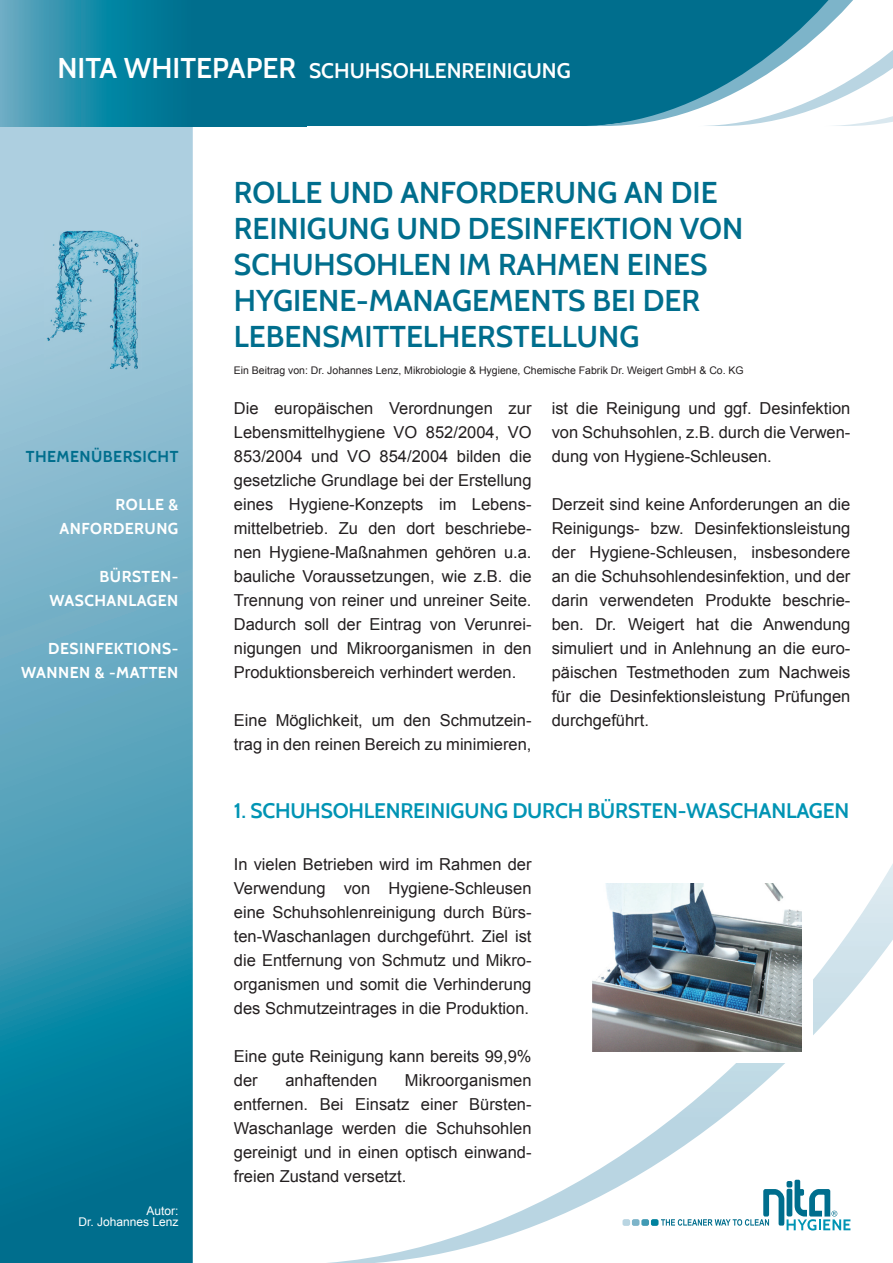
<style>
.page{position:relative;width:893px;height:1263px;background:#fff}
.page>*{position:absolute;margin:0;border:0;box-sizing:border-box;transform-origin:0 0}
.t1{font:600 30px/36px "Cabin";color:#006e8d}
.t2{font:600 21px "Cabin";letter-spacing:-.01em;color:#0094b4}
.t3{font:600 21px "Cabin";color:#fff}
.t4{font:16.5px/24px "Arial";color:#231f20;text-align:justify}
.t5{font:700 15.75px/24px "Cabin";letter-spacing:.03em;color:#fff;text-align:right}
.t6{font:700 15.75px "Cabin";letter-spacing:.03em;color:#006e8d}
.t7{font:12px/11.4px "Arial";color:#fff;text-align:right}
.t8{font:10.5px "Arial";color:#231f20}
.s1{font-size:28.5px}
</style>
<div class="page">
<svg style="left:0;top:126px;width:193px;height:1137px;background:#56a3bb"></svg>
<div style="left:306px;top:0;width:274px;height:126px;background:#006e8d"></div>
<svg style="left:328px;top:864px;width:565px;height:399px"></svg>
<div style="left:651px;top:1219px;width:7px;height:7px;background:#00829e;border-radius:2px"></div>
<div style="left:641px;top:1219px;width:8px;height:7px;background:#419ab4;border-radius:2px"></div>
<div style="left:632px;top:1219px;width:7px;height:7px;background:#7db4c9;border-radius:2px"></div>
<div style="left:622px;top:1219px;width:8px;height:7px;background:#b9d5e2;border-radius:2px"></div>
<svg style="left:661px;top:1180px;width:189px;height:50px"></svg>
<svg style="left:0;top:0;width:306px;height:126px;background:#15819e"></svg>
<img style="left:45px;top:230px;width:96px;height:139px">
<svg style="left:580px;top:0;width:313px;height:126px"></svg>
<div style="left:732px;top:968px;width:81px;height:95px;background:#fff"></div>
<img style="left:592px;top:884px;width:210px;height:167px">
<p class="t3" style="left:57px;top:58px;width:515px"><span class="s1">NITA WHITEPAPER</span> SCHUHSOHLENREINIGUNG</p>
<h1 class="t1" style="left:234px;top:174px;width:511px">ROLLE UND ANFORDERUNG AN DIE<br>REINIGUNG UND DESINFEKTION VON<br>SCHUHSOHLEN IM RAHMEN EINES<br>HYGIENE-MANAGEMENTS BEI DER<br>LEBENSMITTELHERSTELLUNG</h1>
<p class="t6" style="left:26px;top:447px;width:154px">THEMENÜBERSICHT</p>
<p class="t5" style="left:60px;top:492px;width:120px">ROLLE &amp;<br>ANFORDERUNG</p>
<p class="t5" style="left:49px;top:564px;width:131px">BÜRSTEN-<br>WASCHANLAGEN</p>
<p class="t5" style="left:21px;top:636px;width:159px">DESINFEKTIONS-<br>WANNEN &amp; -MATTEN</p>
<p class="t7" style="left:78px;top:1205px;width:102px">Autor:<br>Dr. Johannes Lenz</p>
<p class="t8" style="left:234px;top:363px;width:511px">Ein Beitrag von: Dr. Johannes Lenz, Mikrobiologie &amp; Hygiene, Chemische Fabrik Dr. Weigert GmbH &amp; Co. KG</p>
<p class="t4" style="left:234px;top:396px;width:299px">Die europäischen Verordnungen zur Lebensmittelhygiene VO 852/2004, VO 853/2004 und VO 854/2004 bilden die gesetzliche Grundlage bei der Erstellung eines Hygiene-Konzepts im Lebens&shy;mittelbetrieb. Zu den dort beschriebe&shy;nen Hygiene-Maßnahmen gehören u.a. bauliche Voraussetzungen, wie z.B. die Trennung von reiner und unreiner Seite.<br>Dadurch soll der Eintrag von Verunrei&shy;nigungen und Mikroorganismen in den Produktionsbereich verhindert werden.</p>
<p class="t4" style="left:234px;top:708px;width:299px">Eine Möglichkeit, um den Schmutzein&shy;trag in den reinen Bereich zu minimieren,</p>
<p class="t4" style="left:552px;top:396px;width:300px">ist die Reinigung und ggf. Desinfektion von Schuhsohlen, z.B. durch die Verwen&shy;dung von Hygiene-Schleusen.</p>
<p class="t4" style="left:552px;top:492px;width:300px">Derzeit sind keine Anforderungen an die Reinigungs- bzw. Desinfektionsleistung der Hygiene-Schleusen, insbesondere an die Schuhsohlendesinfektion, und der darin verwendeten Produkte beschrie&shy;ben. Dr. Weigert hat die Anwendung simuliert und in Anlehnung an die euro&shy;päischen Testmethoden zum Nachweis für die Desinfektionsleistung Prüfungen durchgeführt.</p>
<p class="t2" style="left:234px;top:798px;width:617px">1. SCHUHSOHLENREINIGUNG DURCH BÜRSTEN-WASCHANLAGEN</p>
<p class="t4" style="left:234px;top:852px;width:299px">In vielen Betrieben wird im Rahmen der Verwendung von Hygiene-Schleusen eine Schuhsohlenreinigung durch Bürs&shy;ten-Waschanlagen durchgeführt. Ziel ist die Entfernung von Schmutz und Mikro&shy;organismen und somit die Verhinderung des Schmutzeintrages in die Produktion.</p>
<p class="t4" style="left:234px;top:1044px;width:299px">Eine gute Reinigung kann bereits 99,9% der</p>
<p class="t4" style="left:285px;top:1068px;width:93px">anhaftenden</p>
<p class="t4" style="left:234px;top:1068px;width:299px;text-indent:171px">Mikroorganismen entfernen. Bei Einsatz einer Bürsten-Waschanlage werden die Schuhsohlen gereinigt und in einen optisch einwand&shy;freien Zustand versetzt.</p>
</div>
